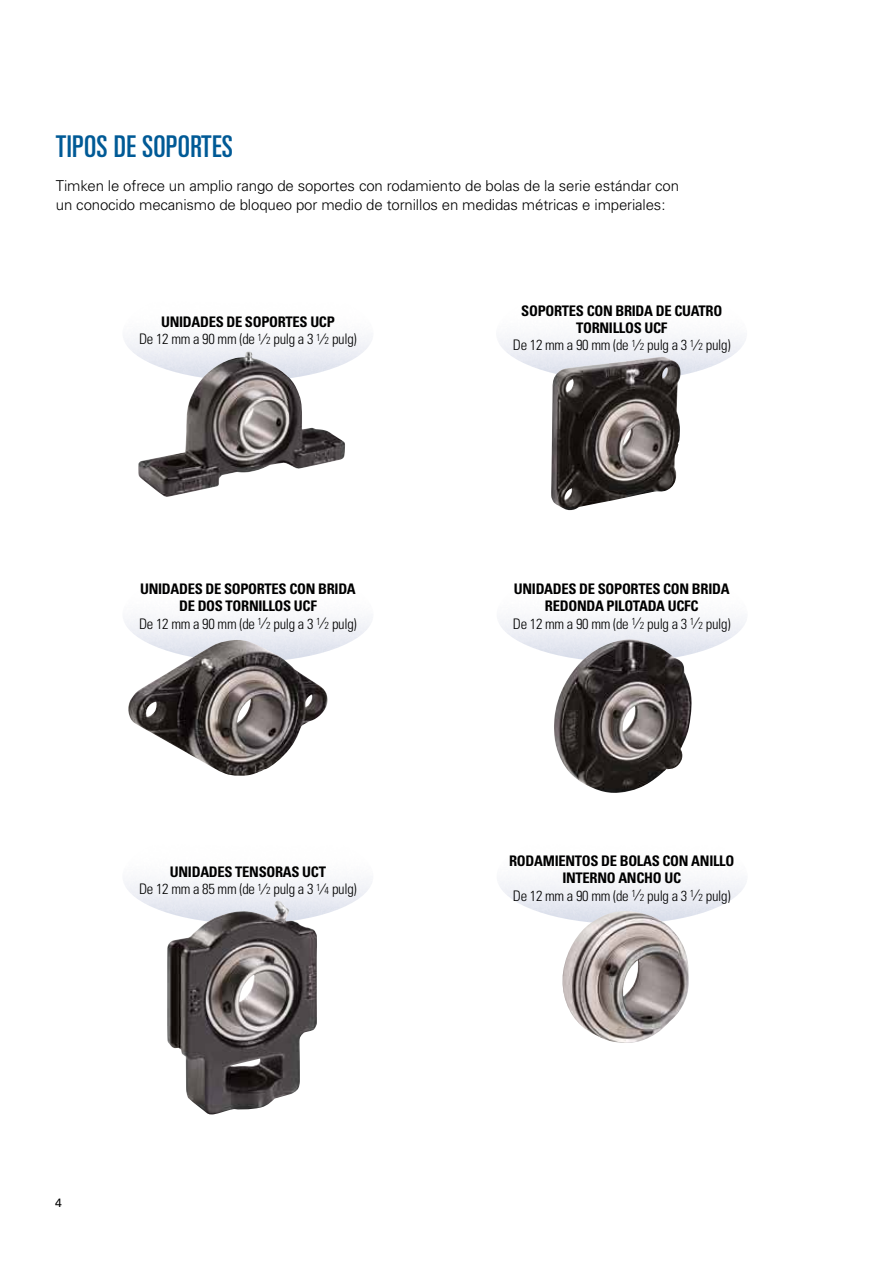
<style>
.page{position:relative;width:893px;height:1263px;background:#fff}
.page>*{position:absolute;margin:0;border:0;box-sizing:border-box;transform-origin:0 0}
.t1{font:ultra-condensed 30px "Univers LT Std";letter-spacing:.01em;color:#005a96}
.t2{font:300 15px/19.5px "Univers LT Std";letter-spacing:-.01em;color:#000}
.t3{font:700 condensed 14.55px/17.2px "Univers LT Std";letter-spacing:-.02em;color:#000;text-align:center}
.t4{font:300 condensed 14.55px/17.5px "Univers LT Std";letter-spacing:-.02em;color:#000;text-align:center}
.t5{font:12px "Univers LT Std";color:#000}
.s1{font-weight:700}
.s2{font-size:10.2px}
.s3{font-weight:300}
.s4{font-weight:300;font-size:10.2px}
</style>
<div class="page">
<img style="left:553px;top:639px;width:139px;height:154px">
<img style="left:128px;top:640px;width:200px;height:136px">
<img style="left:167px;top:900px;width:150px;height:215px">
<img style="left:560px;top:911px;width:130px;height:132px">
<img style="left:551px;top:357px;width:130px;height:154px">
<img style="left:138px;top:352px;width:207px;height:145px">
<h1 class="t1" style="left:56px;top:129px;width:179px">TIPOS DE SOPORTES</h1>
<p class="t2" style="left:56px;top:175px;width:625px">Timken le ofrece un amplio rango de soportes con rodamiento de bolas de la serie estándar con un conocido mecanismo de bloqueo por medio de tornillos en medidas métricas e imperiales:</p>
<p class="t4" style="left:139px;top:313px;width:219px"><span class="s1">UNIDADES DE SOPORTES UCP<br></span>De 12 mm a 90 mm (de <sup>1</sup>⁄<span class="s2">2</span> pulg a 3 <sup>1</sup>⁄<span class="s2">2</span> pulg)</p>
<p class="t3" style="left:139px;top:580px;width:219px">UNIDADES DE SOPORTES CON BRIDA<br>DE DOS TORNILLOS UCF<br><span class="s3">De 12 mm a 90 mm (de</span> <sup>1</sup><span class="s3">⁄</span><span class="s4">2</span> <span class="s3">pulg a 3</span> <sup>1</sup><span class="s3">⁄</span><span class="s4">2</span> <span class="s3">pulg)</span></p>
<p class="t3" style="left:513px;top:302px;width:219px">SOPORTES CON BRIDA DE CUATRO<br>TORNILLOS UCF<br><span class="s3">De 12 mm a 90 mm (de</span> <sup>1</sup><span class="s3">⁄</span><span class="s4">2</span> <span class="s3">pulg a 3</span> <sup>1</sup><span class="s3">⁄</span><span class="s4">2</span> <span class="s3">pulg)</span></p>
<p class="t3" style="left:513px;top:580px;width:219px">UNIDADES DE SOPORTES CON BRIDA<br>REDONDA PILOTADA UCFC<br><span class="s3">De 12 mm a 90 mm (de</span> <sup>1</sup><span class="s3">⁄</span><span class="s4">2</span> <span class="s3">pulg a 3</span> <sup>1</sup><span class="s3">⁄</span><span class="s4">2</span> <span class="s3">pulg)</span></p>
<p class="t4" style="left:139px;top:863px;width:219px"><span class="s1">UNIDADES TENSORAS UCT<br></span>De 12 mm a 85 mm (de <sup>1</sup>⁄<span class="s2">2</span> pulg a 3 <sup>1</sup>⁄<span class="s2">4</span> pulg)</p>
<p class="t3" style="left:509px;top:852px;width:227px">RODAMIENTOS DE BOLAS CON ANILLO<br>INTERNO ANCHO UC<br><span class="s3">De 12 mm a 90 mm (de</span> <sup>1</sup><span class="s3">⁄</span><span class="s4">2</span> <span class="s3">pulg a 3</span> <sup>1</sup><span class="s3">⁄</span><span class="s4">2</span> <span class="s3">pulg)</span></p>
<p class="t5" style="left:55px;top:1196px;width:8px">4</p>
</div>
